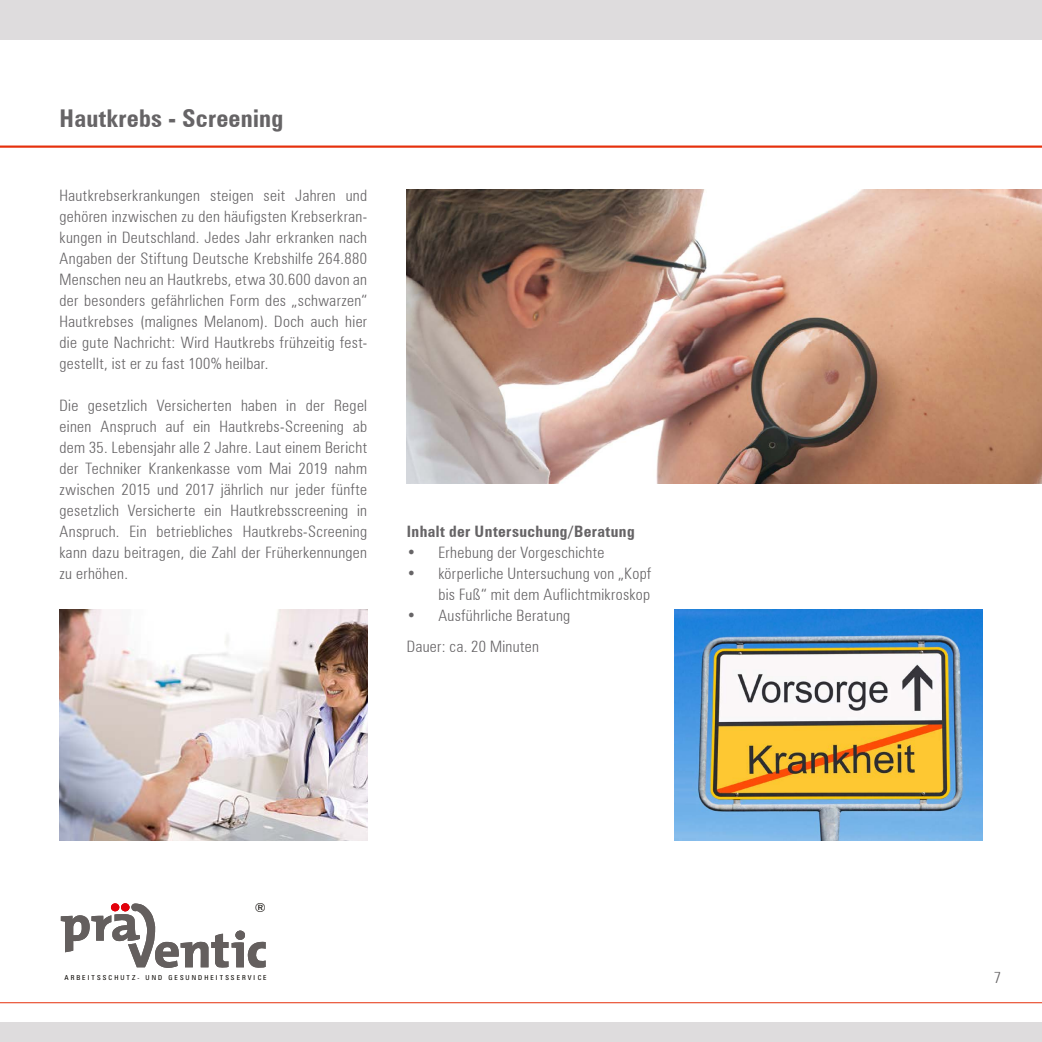
<style>
.page{position:relative;width:1042px;height:1042px;background:#fff}
.page>*{position:absolute;margin:0;border:0;box-sizing:border-box;transform-origin:0 0}
.t1{font:700 condensed 24.5px "Zurich BT";letter-spacing:.01em;color:#666466}
.t2{font:300 condensed 15.75px/21px "Zurich BT";letter-spacing:.02em;color:#666466;text-align:justify}
.t3{font:700 condensed 15.75px "Zurich BT";letter-spacing:.025em;color:#666466}
.t4{font:condensed 12.6px "Zurich BT";color:#0c0905;scale:1.05 1}
.t5{font:condensed 6.83px "Zurich BT";letter-spacing:.29em;color:#0c0905;scale:1.05 1}
</style>
<div class="page">
<div style="left:0;top:1022px;width:1042px;height:20px;background:#dedcdd"></div>
<hr style="left:0;top:1002px;width:1042px;height:1px;background:#e6300c">
<svg style="left:61px;top:903px;width:205px;height:65px"></svg>
<div style="left:0;top:0;width:1042px;height:40px;background:#dedcdd"></div>
<img style="left:407px;top:189px;width:635px;height:294px">
<hr style="left:0;top:146px;width:1042px;height:1px;background:#e6300c">
<img style="left:60px;top:609px;width:307px;height:231px">
<img style="left:675px;top:609px;width:307px;height:231px">
<h1 class="t1" style="left:60px;top:103px;width:225px">Hautkrebs - Screening</h1>
<p class="t2" style="left:60px;top:185px;width:309px">Hautkrebserkrankungen steigen seit Jahren und gehören inzwischen zu den häufigsten Krebserkran&shy;kungen in Deutschland. Jedes Jahr erkranken nach Angaben der Stiftung Deutsche Krebshilfe 264.880<br>Menschen neu an Hautkrebs, etwa 30.600 davon an der besonders gefährlichen Form des „schwarzen“ Hautkrebses (malignes Melanom). Doch auch hier die gute Nachricht: Wird Hautkrebs frühzeitig fest&shy;gestellt, ist er zu fast 100% heilbar.</p>
<p class="t2" style="left:60px;top:395px;width:309px">Die gesetzlich Versicherten haben in der Regel einen Anspruch auf ein Hautkrebs-Screening ab dem 35. Lebensjahr alle 2 Jahre. Laut einem Bericht der Techniker Krankenkasse vom Mai 2019 nahm zwischen 2015 und 2017 jährlich nur jeder fünfte gesetzlich Versicherte ein Hautkrebsscreening in Anspruch. Ein betriebliches Hautkrebs-Screening kann dazu beitragen, die Zahl der Früherkennungen zu erhöhen.</p>
<p class="t3" style="left:407px;top:522px;width:229px">Inhalt der Untersuchung/Beratung</p>
<p class="t2" style="left:407px;top:542px;width:199px">• Erhebung der Vorgeschichte</p>
<p class="t2" style="left:407px;top:563px;width:246px;text-align:right">• körperliche Untersuchung von „Kopf bis Fuß“ mit dem Auflichtmikroskop</p>
<p class="t2" style="left:407px;top:600px;width:165px;line-height:30.6px">• Ausführliche Beratung<br>Dauer: ca. 20 Minuten</p>
<p class="t4" style="left:255px;top:900px;width:12px">®</p>
<p class="t5" style="left:145px;top:973px;width:5px">U</p>
<p class="t5" style="left:242px;top:973px;width:25px">R ICE</p>
<p class="t2" style="left:994px;top:967px;width:9px">7</p>
<p class="t5" style="left:65px;top:973px;width:180px">ARBEITSSCHUTZ- ND GESUNDHEITSSE V</p>
</div>
